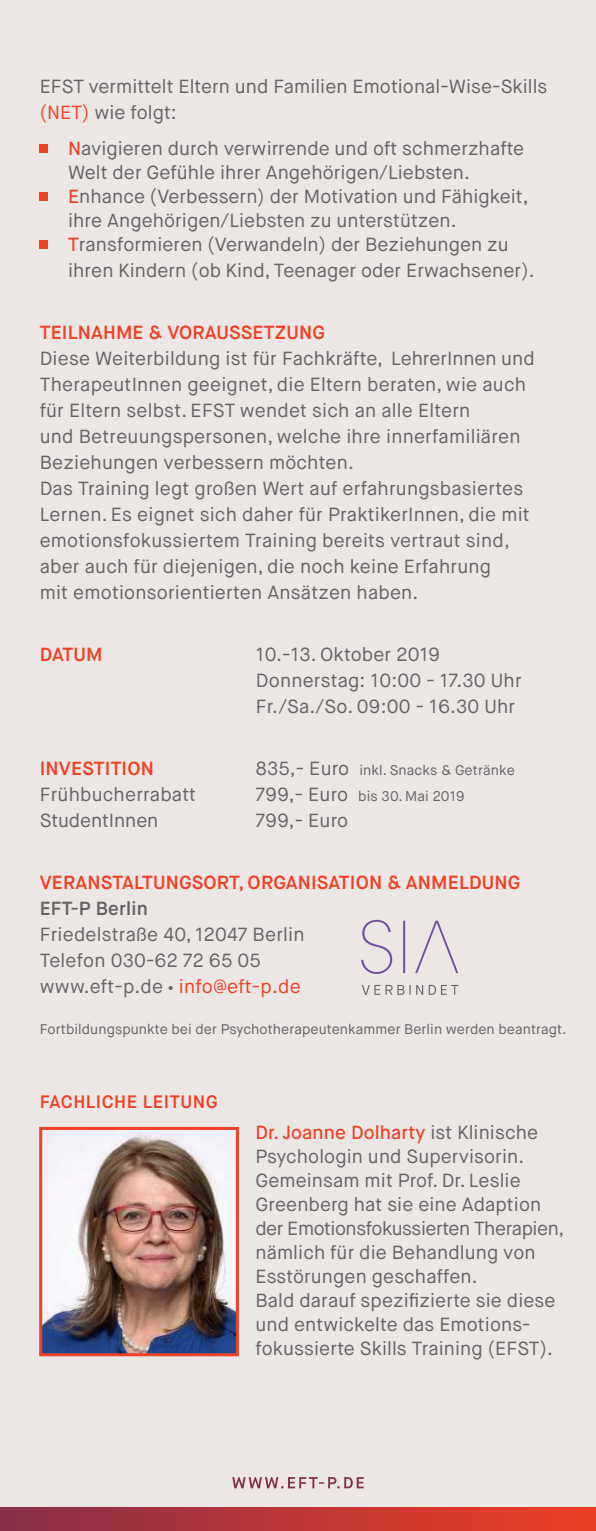
<style>
.page{position:relative;width:596px;height:1531px;background:#fff}
.page>*{position:absolute;margin:0;border:0;box-sizing:border-box;transform-origin:0 0}
.t1{font:19px/26px "Maison Neue";letter-spacing:.005em;color:#636466}
.t2{font:600 19px "Maison Neue";letter-spacing:.01em;color:#ef4123}
.t3{font:600 19px "Maison Neue";letter-spacing:.01em;color:#636466}
.t4{font:600 18px "Maison Neue";letter-spacing:.03em;color:#ef4123}
.t5{font:14px "Maison Neue";letter-spacing:.005em;color:#636466}
.s1{color:#ef4123}
.s2{font-weight:500;color:#ef4123}
.s3{font-size:19px}
.s4{font-family:"Myriad Pro"}
</style>
<div class="page">
<div style="left:0;top:0;width:595px;height:1531px;background:#ece6e5"></div>
<div style="left:40px;top:145px;width:8px;height:8px;background:#ef4123"></div>
<div style="left:40px;top:192px;width:8px;height:8px;background:#ef4123"></div>
<div style="left:40px;top:240px;width:8px;height:9px;background:#ef4123"></div>
<img style="left:0;top:1507px;width:595px;height:24px">
<svg style="left:361px;top:985px;width:97px;height:10px"></svg>
<svg style="left:361px;top:920px;width:97px;height:54px"></svg>
<img style="left:43px;top:1131px;width:192px;height:221px">
<div style="left:39px;top:1127px;width:200px;height:229px;border:3px solid #ef4123"></div>
<svg style="left:232px;top:1477px;width:131px;height:11px"></svg>
<p class="t1" style="left:40px;top:74px;width:509px">EFST vermittelt Eltern und Familien Emotional-Wise-Skills <span class="s1">(NET)</span> wie folgt:</p>
<p class="t1" style="left:68px;top:137px;width:462px;line-height:24px"><span class="s2">N</span>avigieren durch verwirrende und oft schmerzhafte Welt der Gefühle ihrer Angehörigen/Liebsten.<br><span class="s2">E</span>nhance (Verbessern) der Motivation und Fähigkeit, ihre Angehörigen/Liebsten zu unterstützen.<br><span class="s2">T</span>ransformieren (Verwandeln) der Beziehungen zu</p>
<p class="t1" style="left:68px;top:258px;width:467px">ihren Kindern (ob Kind, Teenager oder Erwachsener).</p>
<p class="t2" style="left:40px;top:324px;width:286px">TEILNAHME &amp; VORAUSSETZUNG</p>
<p class="t1" style="left:40px;top:346px;width:496px">Diese Weiterbildung ist für Fachkräfte, LehrerInnen und TherapeutInnen geeignet, die Eltern beraten, wie auch für Eltern selbst. EFST wendet sich an alle Eltern<br>und Betreuungspersonen, welche ihre innerfamiliären Beziehungen verbessern möchten.<br>Das Training legt großen Wert auf erfahrungsbasiertes Lernen. Es eignet sich daher für PraktikerInnen, die mit emotionsfokussiertem Training bereits vertraut sind, aber auch für diejenigen, die noch keine Erfahrung<br>mit emotionsorientierten Ansätzen haben.</p>
<p class="t2" style="left:40px;top:646px;width:64px">DATUM</p>
<p class="t1" style="left:256px;top:642px;width:267px">10.-13. Oktober 2019<br>Donnerstag: 10:00 - 17.30 Uhr<br>Fr./Sa./So. 09:00 - 16.30 Uhr</p>
<p class="t2" style="left:40px;top:760px;width:116px">INVESTITION</p>
<p class="t5" style="left:256px;top:764px;width:260px"><span class="s3">835,- Euro</span> inkl. Snacks &amp; Getränke</p>
<p class="t1" style="left:40px;top:782px;width:158px">Frühbucherrabatt</p>
<p class="t5" style="left:256px;top:790px;width:210px"><span class="s3">799,- Euro</span> bis 30. Mai 2019</p>
<p class="t1" style="left:40px;top:808px;width:120px">StudentInnen</p>
<p class="t1" style="left:256px;top:808px;width:94px">799,- Euro</p>
<p class="t2" style="left:40px;top:874px;width:482px">VERANSTALTUNGSORT, ORGANISATION &amp; ANMELDUNG</p>
<p class="t3" style="left:40px;top:900px;width:110px">EFT-P Berlin</p>
<p class="t1" style="left:40px;top:922px;width:266px">Friedelstraße 40, 12047 Berlin<br>Telefon 030-62 72 65 05 www.eft-p.de <span class="s4">•</span> <span class="s1">info@eft-p.de</span></p>
<p class="t5" style="left:40px;top:1022px;width:528px">Fortbildungspunkte bei der Psychotherapeutenkammer Berlin werden beantragt.</p>
<p class="t4" style="left:40px;top:1094px;width:179px">FACHLICHE LEITUNG</p>
<p class="t1" style="left:255px;top:1122px;width:310px;line-height:24px"><span class="s2">Dr. Joanne Dolharty</span> ist Klinische<br>Psychologin und Supervisorin.<br>Gemeinsam mit Prof. Dr. Leslie<br>Greenberg hat sie eine Adaption der Emotionsfokussierten Therapien, nämlich für die Behandlung von<br>Esstörungen geschaffen.<br>Bald darauf spezifizierte sie diese und entwickelte das Emotions&shy;fokussierte Skills Training (EFST).</p>
</div>
